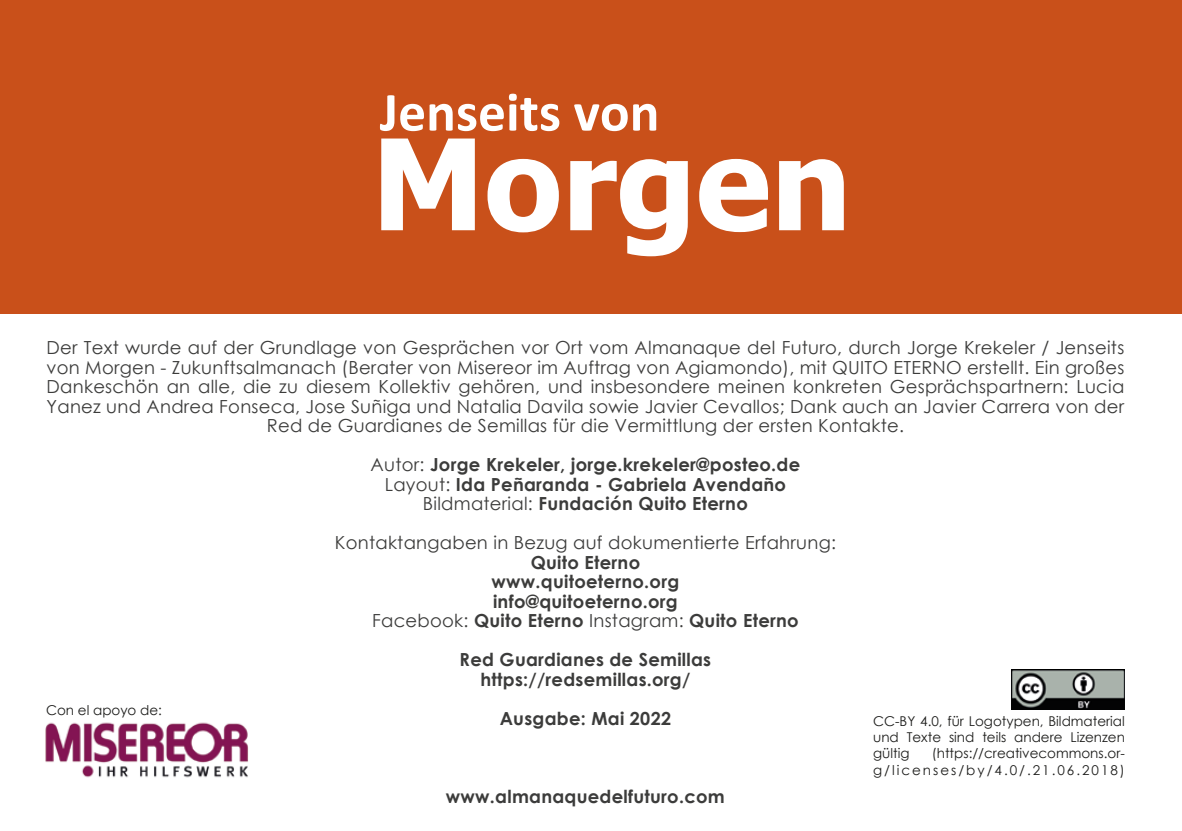
<style>
.page{position:relative;width:1182px;height:831px;background:#fff}
.page>*{position:absolute;margin:0;border:0;box-sizing:border-box;transform-origin:0 0}
.t1{font:700 126px "Tahoma";color:#fff}
.t2{font:700 55.5px "Calibri";color:#fff}
.t3{font:18px/19.5px "Century Gothic";letter-spacing:.015em;color:#3c3c3b;text-align:center}
.t4{font:700 18px/19.5px "Century Gothic";letter-spacing:.015em;color:#3c3c3b;text-align:center}
.t5{font:13.5px/16.2px "Century Gothic";color:#1d1d1b;text-align:justify}
.s1{font-weight:400}
</style>
<div class="page">
<div style="left:0;top:0;width:1182px;height:313px;background:#c9501a"></div>
<img style="left:1012px;top:669px;width:112px;height:39px">
<img style="left:45px;top:722px;width:203px;height:56px">
<h2 class="t2" style="left:380px;top:73px;width:281px">Jenseits von</h2>
<h1 class="t1" style="left:372px;top:96px;width:481px">Morgen</h1>
<p class="t3" style="left:47px;top:337px;width:1079px">Der Text wurde auf der Grundlage von Gesprächen vor Ort vom Almanaque del Futuro, durch Jorge Krekeler / Jenseits von Morgen - Zukunftsalmanach (Berater von Misereor im Auftrag von Agiamondo), mit QUITO ETERNO erstellt. Ein großes Dankeschön an alle, die zu diesem Kollektiv gehören, und insbesondere meinen konkreten Gesprächspartnern: Lucia Yanez und Andrea Fonseca, Jose Suñiga und Natalia Davila sowie Javier Cevallos; Dank auch an Javier Carrera von der Red de Guardianes de Semillas für die Vermittlung der ersten Kontakte.</p>
<p class="t4" style="left:371px;top:454px;width:431px"><span class="s1">Autor:</span> Jorge Krekeler, jorge.krekeler@posteo.de<br><span class="s1">Layout:</span> Ida Peñaranda - Gabriela Avendaño<br><span class="s1">Bildmaterial:</span> Fundación Quito Eterno</p>
<p class="t3" style="left:335px;top:532px;width:503px">Kontaktangaben in Bezug auf dokumentierte Erfahrung:</p>
<p class="t4" style="left:372px;top:551px;width:428px">Quito Eterno<br>www.quitoeterno.org<br>info@quitoeterno.org<br><span class="s1">Facebook:</span> Quito Eterno <span class="s1">Instagram:</span> Quito Eterno</p>
<p class="t4" style="left:460px;top:649px;width:253px">Red Guardianes de Semillas https://redsemillas.org/</p>
<p class="t4" style="left:500px;top:707px;width:173px">Ausgabe: Mai 2022</p>
<p class="t5" style="left:46px;top:701px;width:117px">Con el apoyo de:</p>
<p class="t5" style="left:873px;top:712px;width:253px">CC-BY 4.0, für Logotypen, Bildmaterial und Texte sind teils andere Lizenzen gültig</p>
<p class="t5" style="left:873px;top:744px;width:253px;text-align:right">(https://creativecommons.or&shy;g/licenses/by/4.0/.21.06.2018)</p>
<p class="t4" style="left:446px;top:785px;width:280px">www.almanaquedelfuturo.com</p>
</div>
